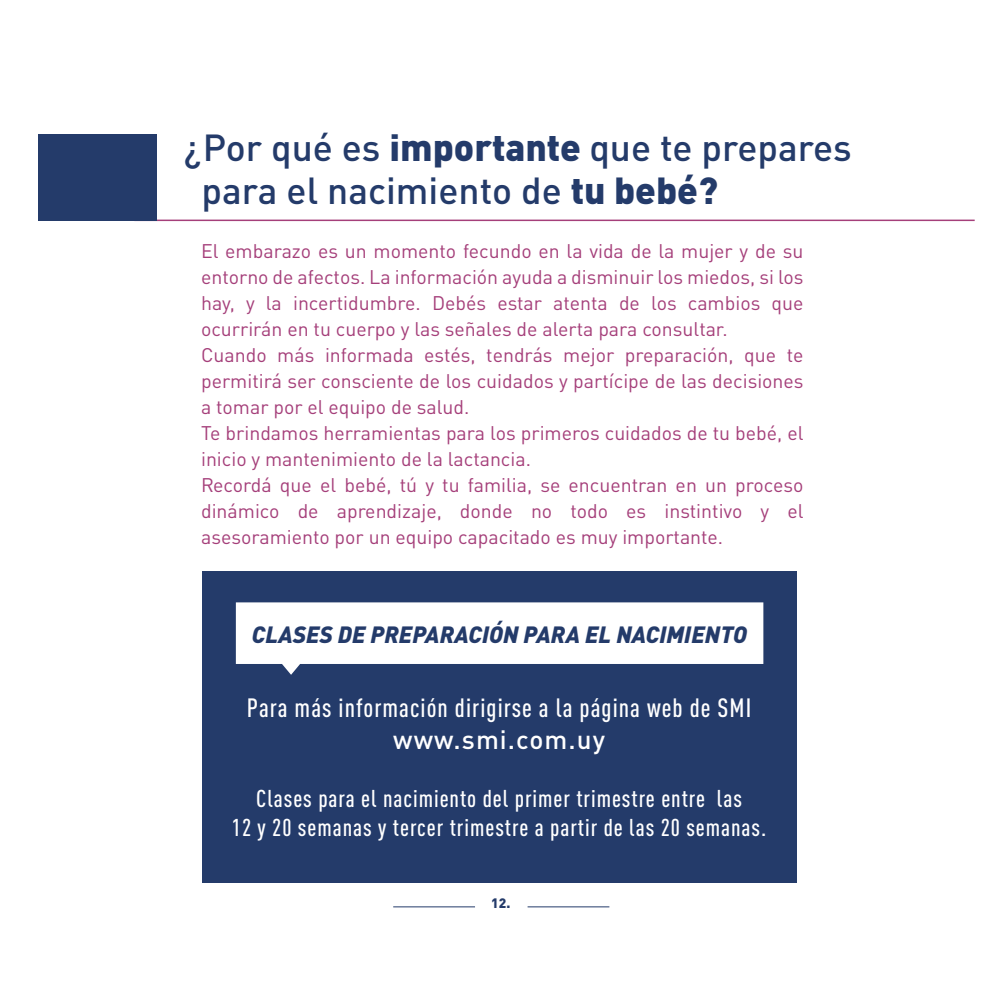
<style>
.page{position:relative;width:1000px;height:1000px;background:#fff}
.page>*{position:absolute;margin:0;border:0;box-sizing:border-box;transform-origin:0 0}
.t1{font:500 37.2px/42.3px "DIN Pro";color:#243b6a}
.t2{font:500 condensed 26.1px "DIN Pro";letter-spacing:.04em;color:#fff}
.t3{font:500 26.1px "DIN Pro";letter-spacing:.04em;color:#fff}
.t4{font:500 condensed 24px/29.1px "DIN Pro";letter-spacing:.04em;color:#fff;text-align:center}
.t5{font:italic 900 23.25px "DIN Pro";color:#243b6a}
.t6{font:19.5px/26.1px "DIN Pro";color:#a53f7a}
.t7{font:900 13.5px "DIN Pro";color:#243b6a}
.s1{font-weight:900}
</style>
<div class="page">
<hr style="left:134px;top:219px;width:840px;height:2px;background:#a53f7a">
<div style="left:38px;top:134px;width:118px;height:87px;background:#243b6a"></div>
<div style="left:202px;top:570px;width:594px;height:312px;background:#243b6a"></div>
<svg style="left:236px;top:602px;width:527px;height:72px;background:#dfe3e9"></svg>
<hr style="left:393px;top:906px;width:82px;height:1px;background:#243b6a">
<hr style="left:527px;top:906px;width:82px;height:1px;background:#243b6a">
<h1 class="t1" style="left:201px;top:123px;width:651px;text-indent:-18px">¿Por qué es <span class="s1">importante</span> que te prepares para el nacimiento de <span class="s1">tu bebé?</span></h1>
<p class="t6" style="left:201px;top:236px;width:604px">El embarazo es un momento fecundo en la vida de la mujer y de su entorno de afectos. La información ayuda a disminuir los miedos, si los hay, y la incertidumbre. Debés estar atenta de los cambios que ocurrirán en tu cuerpo y las señales de alerta para consultar.<br>Cuando más informada estés, tendrás mejor preparación, que te permitirá ser consciente de los cuidados y partícipe de las decisiones a tomar por el equipo de salud.<br>Te brindamos herramientas para los primeros cuidados de tu bebé, el inicio y mantenimiento de la lactancia.<br>Recordá que el bebé, tú y tu familia, se encuentran en un proceso dinámico de aprendizaje, donde no todo es instintivo y el asesoramiento por un equipo capacitado es muy importante.</p>
<p class="t5" style="left:252px;top:614px;width:496px">CLASES DE PREPARACIÓN PARA EL NACIMIENTO</p>
<h2 class="t2" style="left:247px;top:688px;width:505px">Para más información dirigirse a la página web de SMI</h2>
<h2 class="t3" style="left:393px;top:718px;width:213px">www.smi.com.uy</h2>
<p class="t4" style="left:232px;top:782px;width:536px">Clases para el nacimiento del primer trimestre entre las<br>12 y 20 semanas y tercer trimestre a partir de las 20 semanas.</p>
<p class="t7" style="left:491px;top:891px;width:20px">12.</p>
</div>
